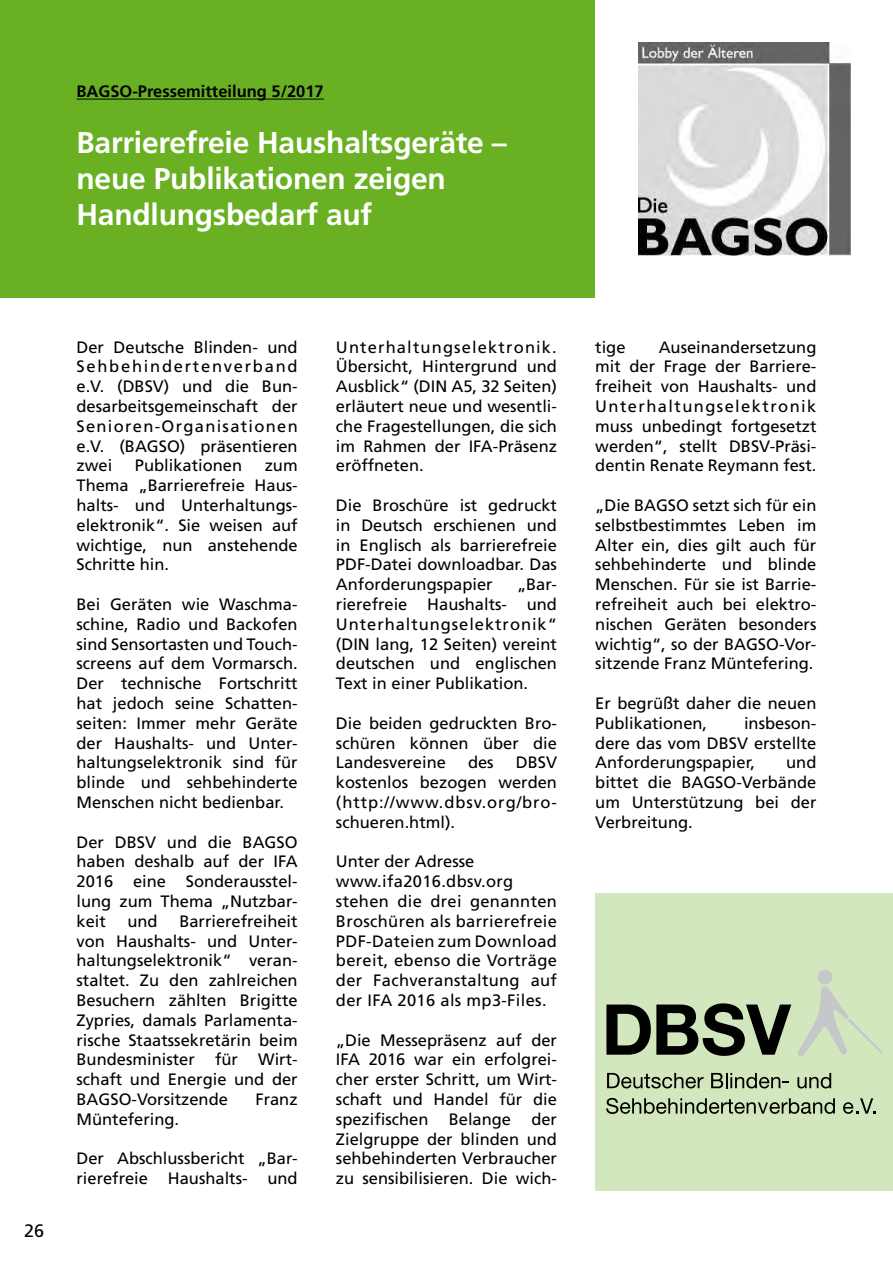
<style>
.page{position:relative;width:893px;height:1263px;background:#fff}
.page>*{position:absolute;margin:0;border:0;box-sizing:border-box;transform-origin:0 0}
.t1{font:700 30px/36px "Frutiger";letter-spacing:-.01em;color:#fff}
.t2{font:18px "Frutiger";color:#000}
.t3{font:16.5px/19.8px "Frutiger";color:#000;text-align:justify}
.t4{font:16.5px/19.8px "Frutiger";letter-spacing:.02em;color:#000}
.t5{font:700 16.5px "Frutiger";color:#000}
</style>
<div class="page">
<div style="left:0;top:0;width:893px;height:298px;background:#6ab023"></div>
<div style="left:595px;top:0;width:298px;height:298px;background:#fff"></div>
<img style="left:638px;top:43px;width:212px;height:212px">
<hr style="left:77px;top:99px;width:247px;height:1px;background:#000">
<div style="left:595px;top:893px;width:298px;height:298px;background:#d2e7bd"></div>
<div style="left:818px;top:970px;width:14px;height:14px;background:#c6c7c8;border-radius:50%"></div>
<svg style="left:606px;top:1098px;width:229px;height:16px"></svg>
<svg style="left:843px;top:1098px;width:32px;height:16px"></svg>
<svg style="left:607px;top:1073px;width:96px;height:15px"></svg>
<svg style="left:711px;top:1073px;width:78px;height:15px"></svg>
<svg style="left:797px;top:1073px;width:34px;height:15px"></svg>
<svg style="left:606px;top:986px;width:276px;height:70px"></svg>
<p class="t5" style="left:77px;top:82px;width:249px">BAGSO-Pressemitteilung 5/2017</p>
<h1 class="t1" style="left:77px;top:125px;width:432px">Barrierefreie Haushaltsgeräte – neue Publikationen zeigen<br>Handlungsbedarf auf</h1>
<p class="t2" style="left:24px;top:1220px;width:22px">26</p>
<p class="t3" style="left:77px;top:337px;width:223px">Der Deutsche Blinden- und Sehbehindertenverband e.V. (DBSV) und die Bun&shy;desarbeitsgemeinschaft der Senioren-Organisationen e.V. (BAGSO) präsentieren zwei</p>
<p class="t3" style="left:135px;top:456px;width:109px">Publikationen</p>
<p class="t3" style="left:77px;top:456px;width:223px;text-indent:188px">zum Thema „Barrierefreie Haus&shy;halts- und Unterhaltungs&shy;elektronik“. Sie weisen auf wichtige, nun anstehende Schritte hin.</p>
<p class="t3" style="left:77px;top:594px;width:223px">Bei Geräten wie Waschma&shy;schine, Radio und Backofen sind Sensortasten und Touch&shy;screens auf dem Vormarsch.<br>Der technische Fortschritt hat jedoch seine Schatten&shy;seiten: Immer mehr Geräte der Haushalts- und Unter&shy;haltungselektronik sind für blinde und sehbehinderte Menschen nicht bedienbar.</p>
<p class="t3" style="left:77px;top:832px;width:223px">Der DBSV und die BAGSO haben deshalb auf der IFA 2016 eine Sonderausstel&shy;lung zum Thema „Nutzbar&shy;keit</p>
<p class="t3" style="left:77px;top:911px;width:223px;text-indent:103px">Barrierefreiheit von Haushalts- und Unter&shy;haltungselektronik“ veran&shy;staltet. Zu den zahlreichen Besuchern zählten Brigitte Zypries, damals Parlamenta&shy;rische Staatssekretärin beim Bundesminister für Wirt&shy;schaft und Energie und der BAGSO-Vorsitzende</p>
<p class="t3" style="left:127px;top:911px;width:32px">und</p>
<p class="t3" style="left:255px;top:1089px;width:44px">Franz</p>
<p class="t3" style="left:77px;top:1109px;width:104px">Müntefering.</p>
<p class="t3" style="left:77px;top:1149px;width:223px">Der Abschlussbericht „Bar&shy;rierefreie Haushalts- und</p>
<p class="t3" style="left:336px;top:337px;width:223px">Unterhaltungselektronik.<br>Übersicht, Hintergrund und Ausblick“ (DIN A5, 32 Seiten) erläutert neue und wesentli&shy;che Fragestellungen, die sich im Rahmen der IFA-Präsenz eröffneten.</p>
<p class="t3" style="left:336px;top:495px;width:223px">Die Broschüre ist gedruckt in Deutsch erschienen und in Englisch als barrierefreie PDF-Datei downloadbar. Das Anforderungspapier</p>
<p class="t3" style="left:336px;top:575px;width:223px;text-indent:181px">„Bar&shy;rierefreie Haushalts- und Unterhaltungselektronik“ (DIN lang, 12 Seiten) vereint deutschen und englischen Text in einer Publikation.</p>
<p class="t3" style="left:336px;top:713px;width:223px">Die beiden gedruckten Bro&shy;schüren können über die Landesvereine</p>
<p class="t3" style="left:468px;top:753px;width:27px">des</p>
<p class="t3" style="left:336px;top:753px;width:223px;text-indent:180px">DBSV kostenlos bezogen werden (http://www.dbsv.org/bro&shy;schueren.html).</p>
<p class="t4" style="left:336px;top:852px;width:223px">Unter der Adresse www.ifa2016.dbsv.org stehen die drei genannten<br>Broschüren als barrierefreie<br>PDF-Dateien zum Download bereit, ebenso die Vorträge der Fachveranstaltung auf der IFA 2016 als mp3-Files.</p>
<p class="t3" style="left:336px;top:1030px;width:223px">„Die Messepräsenz auf der IFA 2016 war ein erfolgrei&shy;cher erster Schritt, um Wirt&shy;schaft und Handel für die spezifischen Belange der Zielgruppe der blinden und sehbehinderten Verbraucher zu sensibilisieren. Die wich-</p>
<p class="t3" style="left:595px;top:337px;width:223px;text-indent:63px">Auseinandersetzung mit der Frage der Barriere&shy;freiheit von Haushalts- und Unterhaltungselektronik muss unbedingt fortgesetzt werden“, stellt DBSV-Präsi&shy;dentin Renate Reymann fest.</p>
<p class="t3" style="left:595px;top:495px;width:223px">„Die BAGSO setzt sich für ein selbstbestimmtes Leben im Alter ein, dies gilt auch für sehbehinderte und blinde Menschen. Für sie ist Barrie&shy;refreiheit auch bei elektro&shy;nischen Geräten besonders wichtig“, so der BAGSO-Vor&shy;sitzende Franz Müntefering.</p>
<p class="t3" style="left:595px;top:693px;width:223px">Er begrüßt daher die neuen<br>Publikationen,</p>
<p class="t3" style="left:595px;top:337px;width:32px">tige</p>
<p class="t3" style="left:595px;top:713px;width:223px;text-indent:149px">insbeson&shy;dere das vom DBSV erstellte Anforderungspapier,</p>
<p class="t3" style="left:595px;top:753px;width:223px;text-indent:191px">und bittet die BAGSO-Verbände um Unterstützung bei der Verbreitung.</p>
</div>
